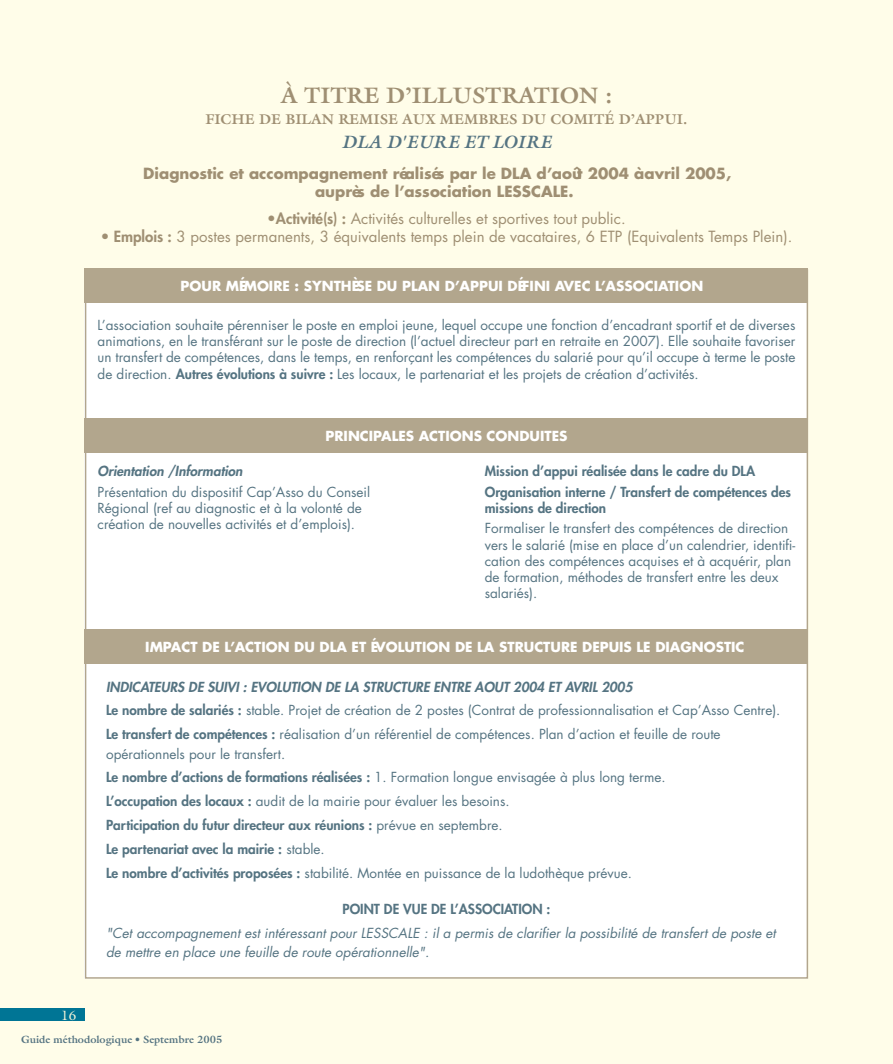
<style>
.page{position:relative;width:893px;height:1064px;background:#fff}
.page>*{position:absolute;margin:0;border:0;box-sizing:border-box;transform-origin:0 0}
.t1{font:700 22.5px "Galliard";color:#9f8f73}
.t2{font:italic 700 18px "Galliard";color:#557482}
.t3{font:15px "Futura";color:#9f8f73}
.t4{font:700 15px/18px "Futura";color:#9f8f73}
.t5{font:700 14.25px "Galliard";color:#9f8f73}
.t6{font:13.5px/16.2px "Futura";color:#557482}
.t7{font:700 13.5px "Futura";color:#fff}
.t8{font:italic 13.5px/19.5px "Futura";color:#557482}
.t9{font:800 13.5px/20.4px "Futura";color:#557482}
.t10{font:italic 800 13.5px "Futura";color:#557482}
.t11{font:13.5px "Galliard";color:#f2f2d7}
.t12{font:700 10.5px "Galliard";color:#557482}
.s1{font-weight:800}
.s2{font-weight:800;font-style:italic}
</style>
<div class="page">
<div style="left:0;top:0;width:892px;height:1063px;background:#fffde9"></div>
<div style="left:85px;top:278px;width:723px;height:700px;background:#fff"></div>
<div style="left:85px;top:268px;width:723px;height:34px;background:#b2a68d"></div>
<div style="left:85px;top:418px;width:723px;height:34px;background:#b2a68d"></div>
<div style="left:0;top:1008px;width:85px;height:13px;background:#007595"></div>
<div style="left:85px;top:629px;width:723px;height:34px;background:#b2a68d"></div>
<h1 class="t1" style="left:281px;top:87px;width:333px">À TITRE D’ILLUSTRATION :</h1>
<p class="t5" style="left:205px;top:114px;width:483px">FICHE DE BILAN REMISE AUX MEMBRES DU COMITÉ D’APPUI.</p>
<h2 class="t2" style="left:341px;top:135px;width:211px">DLA D'EURE ET LOIRE</h2>
<p class="t4" style="left:315px;top:166px;width:418px;text-indent:-172px">Diagnostic et accompagnement réalisés par le DLA d’août 2004 à avril 2005, auprès de l’association LESSCALE.</p>
<p class="t3" style="left:267px;top:211px;width:360px"><span class="s1">•Activité(s) :</span> Activités culturelles et sportives tout public.</p>
<p class="t3" style="left:101px;top:229px;width:693px"><span class="s1">• Emplois :</span> 3 postes permanents, 3 équivalents temps plein de vacataires, 6 ETP (Equivalents Temps Plein).</p>
<p class="t7" style="left:180px;top:280px;width:524px">POUR MÉMOIRE : SYNTHÈSE DU PLAN D’APPUI DÉFINI AVEC L’ASSOCIATION</p>
<p class="t6" style="left:98px;top:318px;width:699px;text-align:justify">L’association souhaite pérenniser le poste en emploi jeune, lequel occupe une fonction d’encadrant sportif et de diverses animations, en le transférant sur le poste de direction (l’actuel directeur part en retraite en 2007). Elle souhaite favoriser un transfert de compétences, dans le temps, en renforçant les compétences du salarié pour qu’il occupe à terme le poste de direction. <span class="s1">Autres évolutions à suivre :</span> Les locaux, le partenariat et les projets de création d’activités.</p>
<p class="t7" style="left:325px;top:429px;width:243px">PRINCIPALES ACTIONS CONDUITES</p>
<p class="t10" style="left:98px;top:465px;width:146px">Orientation /Information</p>
<p class="t6" style="left:98px;top:485px;width:274px">Présentation du dispositif Cap’Asso du Conseil<br>Régional (ref au diagnostic et à la volonté de création de nouvelles activités et d’emplois).</p>
<p class="t9" style="left:484px;top:462px;width:308px">Mission d’appui réalisée dans le cadre du DLA<br>Organisation interne / Transfert de compétences des</p>
<p class="t9" style="left:484px;top:499px;width:123px">missions de direction</p>
<p class="t6" style="left:484px;top:521px;width:312px">Formaliser le transfert des compétences de direction vers le salarié (mise en place d’un calendrier, identifi&shy;cation des compétences acquises et à acquérir, plan de formation, méthodes de transfert entre les deux salariés).</p>
<p class="t7" style="left:145px;top:640px;width:600px">IMPACT DE L’ACTION DU DLA ET ÉVOLUTION DE LA STRUCTURE DEPUIS LE DIAGNOSTIC</p>
<p class="t6" style="left:106px;top:676px;width:675px;line-height:23.7px"><span class="s2">INDICATEURS DE SUIVI : EVOLUTION DE LA STRUCTURE ENTRE AOUT 2004 ET AVRIL 2005<br></span><span class="s1">Le nombre de salariés :</span> stable. Projet de création de 2 postes (Contrat de professionnalisation et Cap’Asso Centre).<br><span class="s1">Le transfert de compétences :</span> réalisation d’un référentiel de compétences. Plan d’action et feuille de route</p>
<p class="t6" style="left:106px;top:743px;width:561px;line-height:23.7px">opérationnels pour le transfert.<br><span class="s1">Le nombre d’actions de formations réalisées :</span> 1. Formation longue envisagée à plus long terme.<br><span class="s1">L’occupation des locaux :</span> audit de la mairie pour évaluer les besoins.<br><span class="s1">Participation du futur directeur aux réunions :</span> prévue en septembre.<br><span class="s1">Le partenariat avec la mairie :</span> stable.<br><span class="s1">Le nombre d’activités proposées :</span> stabilité. Montée en puissance de la ludothèque prévue.</p>
<p class="t9" style="left:342px;top:899px;width:209px">POINT DE VUE DE L’ASSOCIATION :</p>
<p class="t8" style="left:106px;top:924px;width:671px">"Cet accompagnement est intéressant pour LESSCALE : il a permis de clarifier la possibilité de transfert de poste et de mettre en place une feuille de route opérationnelle".</p>
<p class="t11" style="left:61px;top:1009px;width:17px">16</p>
<p class="t12" style="left:21px;top:1034px;width:203px">Guide méthodologique • Septembre 2005</p>
</div>
